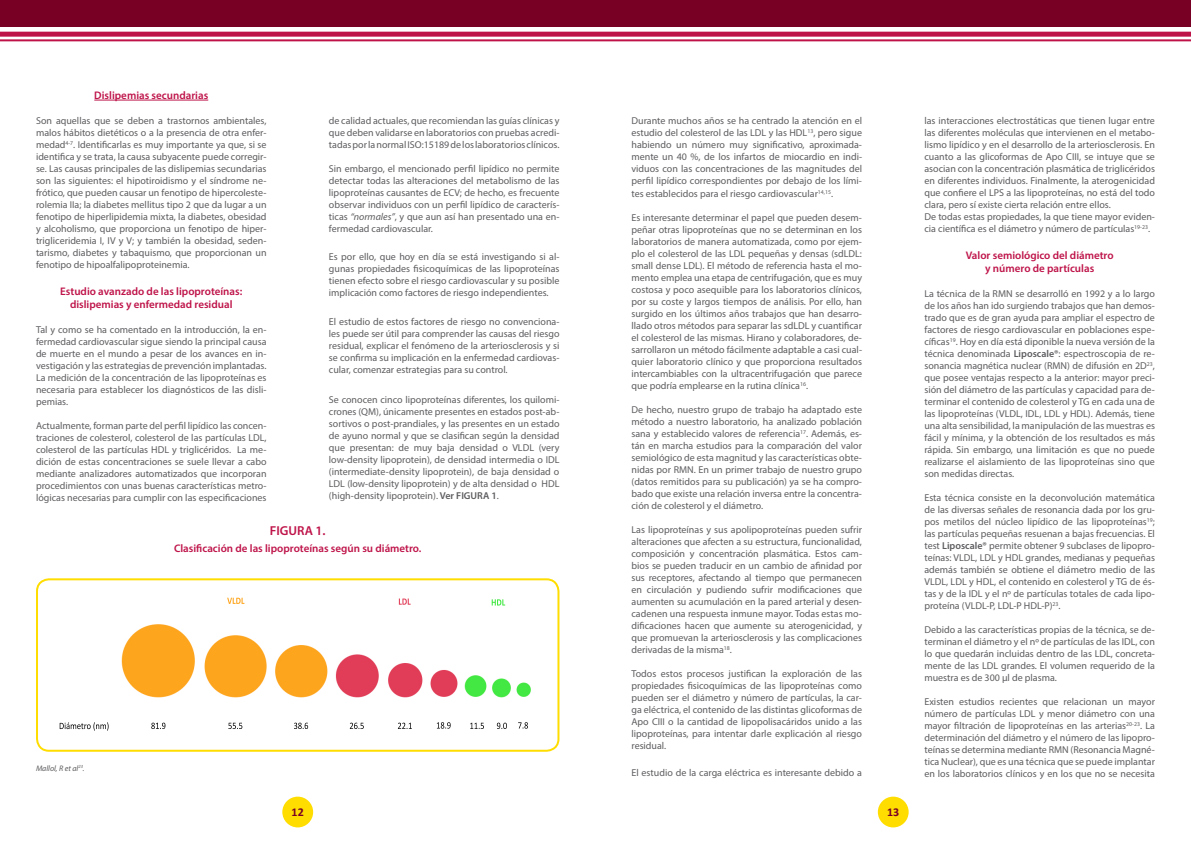
<style>
.page{position:relative;width:1191px;height:842px;background:#fff}
.page>*{position:absolute;margin:0;border:0;box-sizing:border-box;transform-origin:0 0}
.t1{font:600 13px "Myriad Pro";color:#be1349}
.t2{font:700 12px "Calibri";color:#790025}
.t3{font:600 11px/13.2px "Myriad Pro";color:#be1349;text-align:center}
.t4{font:10px/12px "Myriad Pro";color:#5d5d60;text-align:justify}
.t5{font:italic 8px "Myriad Pro";color:#5d5d60}
.s1{font-style:italic}
.s2{font-weight:600}
</style>
<div class="page">
<div style="left:878px;top:797px;width:30px;height:30px;background:#fd0;border-radius:50%"></div>
<div style="left:282px;top:797px;width:31px;height:30px;background:#fd0;border-radius:50%"></div>
<div style="left:0;top:0;width:1191px;height:27px;background:#790025"></div>
<div style="left:0;top:32px;width:1191px;height:5px;background:#be1349"></div>
<hr style="left:0;top:39px;width:1191px;height:2px;background:#be1349">
<hr style="left:94px;top:100px;width:114px;height:1px;background:#be1349">
<img style="left:39px;top:583px;width:519px;height:167px">
<div style="left:36px;top:578px;width:523px;height:174px;border:2px solid #fd0;border-radius:12px"></div>
<p class="t3" style="left:94px;top:88px;width:115px">Dislipemias secundarias</p>
<p class="t4" style="left:36px;top:115px;width:232px">Son aquellas que se deben a trastornos ambientales, malos hábitos dietéticos o a la presencia de otra enfer&shy;medad<sup>4-7</sup>. Identificarlas es muy importante ya que, si se identifica y se trata, la causa subyacente puede corregir&shy;se. Las causas principales de las dislipemias secundarias son las siguientes: el hipotiroidismo y el síndrome ne&shy;frótico, que pueden causar un fenotipo de hipercoleste&shy;rolemia IIa; la diabetes mellitus tipo 2 que da lugar a un fenotipo de hiperlipidemia mixta, la diabetes, obesidad y alcoholismo, que proporciona un fenotipo de hiper&shy;trigliceridemia I, IV y V; y también la obesidad, seden&shy;tarismo, diabetes y tabaquismo, que proporcionan un fenotipo de hipoalfalipoproteinemia.</p>
<p class="t3" style="left:60px;top:284px;width:184px">Estudio avanzado de las lipoproteínas: dislipemias y enfermedad residual</p>
<p class="t4" style="left:36px;top:323px;width:232px">Tal y como se ha comentado en la introducción, la en&shy;fermedad cardiovascular sigue siendo la principal causa de muerte en el mundo a pesar de los avances en in&shy;vestigación y las estrategias de prevención implantadas.<br>La medición de la concentración de las lipoproteínas es necesaria para establecer los diagnósticos de las disli&shy;pemias.</p>
<p class="t4" style="left:36px;top:419px;width:232px">Actualmente, forman parte del perfil lipídico las concen&shy;traciones de colesterol, colesterol de las partículas LDL, colesterol de las partículas HDL y triglicéridos. La me&shy;dición de estas concentraciones se suele llevar a cabo mediante analizadores automatizados que incorporan procedimientos con unas buenas características metro&shy;lógicas necesarias para cumplir con las especificaciones</p>
<p class="t4" style="left:329px;top:115px;width:232px">de calidad actuales, que recomiendan las guías clínicas y que deben validarse en laboratorios con pruebas acredi&shy;tadas por la normal ISO:15189 de los laboratorios clínicos.</p>
<p class="t4" style="left:329px;top:163px;width:232px">Sin embargo, el mencionado perfil lipídico no permite detectar todas las alteraciones del metabolismo de las lipoproteínas causantes de ECV; de hecho, es frecuente observar individuos con un perfil lipídico de caracterís&shy;ticas <span class="s1">“normales”</span>, y que aun así han presentado una en&shy;fermedad cardiovascular.</p>
<p class="t4" style="left:329px;top:251px;width:232px">Es por ello, que hoy en día se está investigando si al&shy;gunas propiedades fisicoquímicas de las lipoproteínas tienen efecto sobre el riesgo cardiovascular y su posible implicación como factores de riesgo independientes.</p>
<p class="t4" style="left:329px;top:316px;width:232px">El estudio de estos factores de riesgo no convenciona&shy;les puede ser útil para comprender las causas del riesgo residual, explicar el fenómeno de la arteriosclerosis y si se confirma su implicación en la enfermedad cardiovas&shy;cular, comenzar estrategias para su control.</p>
<p class="t4" style="left:329px;top:394px;width:232px">Se conocen cinco lipoproteínas diferentes, los quilomi&shy;crones (QM), únicamente presentes en estados post-ab&shy;sortivos o post-prandiales, y las presentes en un estado de ayuno normal y que se clasifican según la densidad que presentan: de muy baja densidad o VLDL (very low-density lipoprotein), de densidad intermedia o IDL (intermediate-density lipoprotein), de baja densidad o LDL (low-density lipoprotein) y de alta densidad o HDL (high-density lipoprotein). <span class="s2">Ver FIGURA 1</span>.</p>
<p class="t5" style="left:36px;top:763px;width:50px">Mallol, R et al<sup>23</sup>.</p>
<h1 class="t1" style="left:270px;top:522px;width:57px">FIGURA 1.</h1>
<p class="t3" style="left:174px;top:541px;width:249px">Clasificación de las lipoproteínas según su diámetro.</p>
<p class="t4" style="left:631px;top:115px;width:232px">Durante muchos años se ha centrado la atención en el estudio del colesterol de las LDL y las HDL<sup>13</sup>, pero sigue habiendo un número muy significativo, aproximada&shy;mente un 40 %, de los infartos de miocardio en indi&shy;viduos con las concentraciones de las magnitudes del perfil lipídico correspondientes por debajo de los lími-</p>
<p class="t4" style="left:631px;top:188px;width:203px">tes establecidos para el riesgo cardiovascular<sup>14,15</sup>.</p>
<p class="t4" style="left:631px;top:212px;width:232px">Es interesante determinar el papel que pueden desem&shy;peñar otras lipoproteínas que no se determinan en los laboratorios de manera automatizada, como por ejem&shy;plo el colesterol de las LDL pequeñas y densas (sdLDL: small dense LDL). El método de referencia hasta el mo&shy;mento emplea una etapa de centrifugación, que es muy costosa y poco asequible para los laboratorios clínicos, por su coste y largos tiempos de análisis. Por ello, han surgido en los últimos años trabajos que han desarro&shy;llado otros métodos para separar las sdLDL y cuantificar el colesterol de las mismas. Hirano y colaboradores, de&shy;sarrollaron un método fácilmente adaptable a casi cual&shy;quier laboratorio clínico y que proporciona resultados intercambiables con la ultracentrifugación que parece que podría emplearse en la rutina clínica<sup>16</sup>.</p>
<p class="t4" style="left:631px;top:404px;width:232px">De hecho, nuestro grupo de trabajo ha adaptado este método a nuestro laboratorio, ha analizado población sana y establecido valores de referencia<sup>17</sup>. Además, es&shy;tán en marcha estudios para la comparación del valor semiológico de esta magnitud y las características obte&shy;nidas por RMN. En un primer trabajo de nuestro grupo (datos remitidos para su publicación) ya se ha compro&shy;bado que existe una relación inversa entre la concentra&shy;ción de colesterol y el diámetro.</p>
<p class="t4" style="left:631px;top:524px;width:232px">Las lipoproteínas y sus apolipoproteínas pueden sufrir alteraciones que afecten a su estructura, funcionalidad, composición y concentración plasmática. Estos cam&shy;bios se pueden traducir en un cambio de afinidad por sus receptores, afectando al tiempo que permanecen en circulación y pudiendo sufrir modificaciones que aumenten su acumulación en la pared arterial y desen&shy;cadenen una respuesta inmune mayor. Todas estas mo&shy;dificaciones hacen que aumente su aterogenicidad, y que promuevan la arteriosclerosis y las complicaciones derivadas de la misma<sup>18</sup>.</p>
<p class="t4" style="left:631px;top:668px;width:232px">Todos estos procesos justifican la exploración de las propiedades fisicoquímicas de las lipoproteínas como pueden ser el diámetro y número de partículas, la car&shy;ga eléctrica, el contenido de las distintas glicoformas de Apo CIII o la cantidad de lipopolisacáridos unido a las lipoproteínas, para intentar darle explicación al riesgo residual.</p>
<p class="t4" style="left:631px;top:767px;width:232px">El estudio de la carga eléctrica es interesante debido a</p>
<p class="t2" style="left:292px;top:804px;width:14px">12</p>
<p class="t2" style="left:887px;top:804px;width:14px">13</p>
<p class="t4" style="left:924px;top:115px;width:232px;text-align:left">las interacciones electrostáticas que tienen lugar entre las diferentes moléculas que intervienen en el metabo&shy;lismo lipídico y en el desarrollo de la arteriosclerosis. En cuanto a las glicoformas de Apo CIII, se intuye que se asocian con la concentración plasmática de triglicéridos en diferentes individuos. Finalmente, la aterogenicidad que confiere el LPS a las lipoproteínas, no está del todo clara, pero sí existe cierta relación entre ellos.<br>De todas estas propiedades, la que tiene mayor eviden&shy;cia científica es el diámetro y número de partículas<sup>19-23</sup>.</p>
<p class="t3" style="left:965px;top:248px;width:149px">Valor semiológico del diámetro y número de partículas</p>
<p class="t4" style="left:924px;top:287px;width:232px">La técnica de la RMN se desarrolló en 1992 y a lo largo de los años han ido surgiendo trabajos que han demos&shy;trado que es de gran ayuda para ampliar el espectro de factores de riesgo cardiovascular en poblaciones espe&shy;cíficas<sup>19</sup>. Hoy en día está diponible la nueva versión de la técnica denominada <span class="s2">Liposcale®</span>: espectroscopia de re&shy;sonancia magnética nuclear (RMN) de difusión en 2D<sup>23</sup>, que posee ventajas respecto a la anterior: mayor preci&shy;sión del diámetro de las partículas y capacidad para de&shy;terminar el contenido de colesterol y TG en cada una de las lipoproteínas (VLDL, IDL, LDL y HDL). Además, tiene una alta sensibilidad, la manipulación de las muestras es fácil y mínima, y la obtención de los resultados es más rápida. Sin embargo, una limitación es que no puede realizarse el aislamiento de las lipoproteínas sino que son medidas directas.</p>
<p class="t4" style="left:924px;top:491px;width:232px">Esta técnica consiste en la deconvolución matemática de las diversas señales de resonancia dada por los gru&shy;pos metilos del núcleo lipídico de las lipoproteínas<sup>19</sup>; las partículas pequeñas resuenan a bajas frecuencias. El test <span class="s2">Liposcale®</span> permite obtener 9 subclases de lipopro&shy;teínas: VLDL, LDL y HDL grandes, medianas y pequeñas además también se obtiene el diámetro medio de las VLDL, LDL y HDL, el contenido en colesterol y TG de és&shy;tas y de la IDL y el nº de partículas totales de cada lipo&shy;proteína (VLDL-P, LDL-P HDL-P)<sup>23</sup>.</p>
<p class="t4" style="left:924px;top:623px;width:232px">Debido a las características propias de la técnica, se de&shy;terminan el diámetro y el nº de partículas de las IDL, con lo que quedarán incluidas dentro de las LDL, concreta&shy;mente de las LDL grandes. El volumen requerido de la muestra es de 300 μl de plasma.</p>
<p class="t4" style="left:924px;top:695px;width:232px">Existen estudios recientes que relacionan un mayor número de partículas LDL y menor diámetro con una mayor filtración de lipoproteínas en las arterias<sup>20-23</sup>. La determinación del diámetro y el número de las lipopro&shy;teínas se determina mediante RMN (Resonancia Magné&shy;tica Nuclear), que es una técnica que se puede implantar en los laboratorios clínicos y en los que no se necesita</p>
</div>
